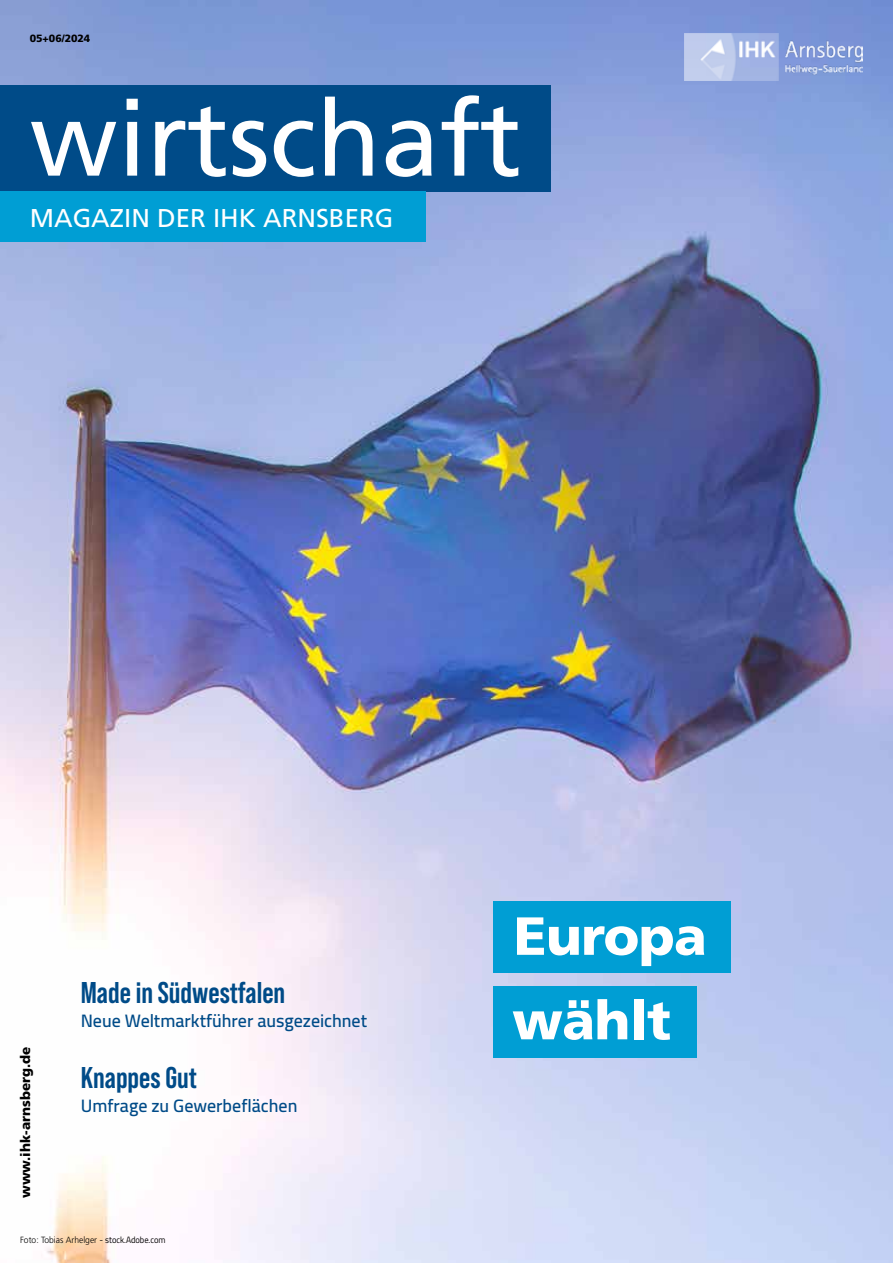
<style>
.page{position:relative;width:893px;height:1263px;background:#fff}
.page>*{position:absolute;margin:0;border:0;box-sizing:border-box;transform-origin:0 0}
.t1{font:105.3px "Frutiger LT Std";color:#fff}
.t2{font:900 53.55px/84.4px "Frutiger LT Std";letter-spacing:-.01em;color:#fff}
.t3{font:700 30px "Bebas Neue Pro";color:#004b88}
.t4{font:25.8px "Frutiger LT Std";color:#fff}
.t5{font:600 18px "Cairo";color:#004b88}
.t6{font:900 13.5px "Frutiger LT Std";color:#000}
.t7{font:900 10.5px "Frutiger LT Std";color:#000}
.t8{font:300 9px "Frutiger LT Std";color:#000;scale:.95 1}
.s1{font-family:"Cairo";font-weight:400}
</style>
<div class="page">
<img style="left:0;top:0;width:893px;height:1263px">
<div style="left:0;top:85px;width:550px;height:106px;background:#004b88"></div>
<div style="left:0;top:191px;width:425px;height:51px;background:#009ed4"></div>
<img style="left:684px;top:34px;width:179px;height:47px">
<div style="left:493px;top:901px;width:237px;height:72px;background:#009ed4"></div>
<div style="left:493px;top:986px;width:203px;height:72px;background:#009ed4"></div>
<div style="left:72px;top:972px;width:304px;height:154px;background:#fff;opacity:.75"></div>
<p class="t7" style="left:30px;top:32px;width:62px">05+06/2024</p>
<h1 class="t1" style="left:30px;top:77px;width:493px">wirtschaft</h1>
<h3 class="t4" style="left:30px;top:203px;width:365px">MAGAZIN DER IHK ARNSBERG</h3>
<h3 class="t3" style="left:81px;top:975px;width:206px">Made in Südwestfalen</h3>
<p class="t5" style="left:81px;top:1005px;width:288px">Neue Weltmarktführer ausgezeichnet</p>
<h3 class="t3" style="left:81px;top:1061px;width:118px">Knappes Gut</h3>
<p class="t5" style="left:81px;top:1091px;width:218px">Umfrage zu Gewerbeflächen</p>
<p class="t6" style="left:17px;top:1198px;width:153px;rotate:-90deg">www.ihk-arnsberg.de</p>
<p class="t8" style="left:20px;top:1235px;width:155px">Foto: Tobias Arhelger <span class="s1">- stock.Adobe.com</span></p>
<h2 class="t2" style="left:512px;top:894px;width:196px">Europa wählt</h2>
</div>
